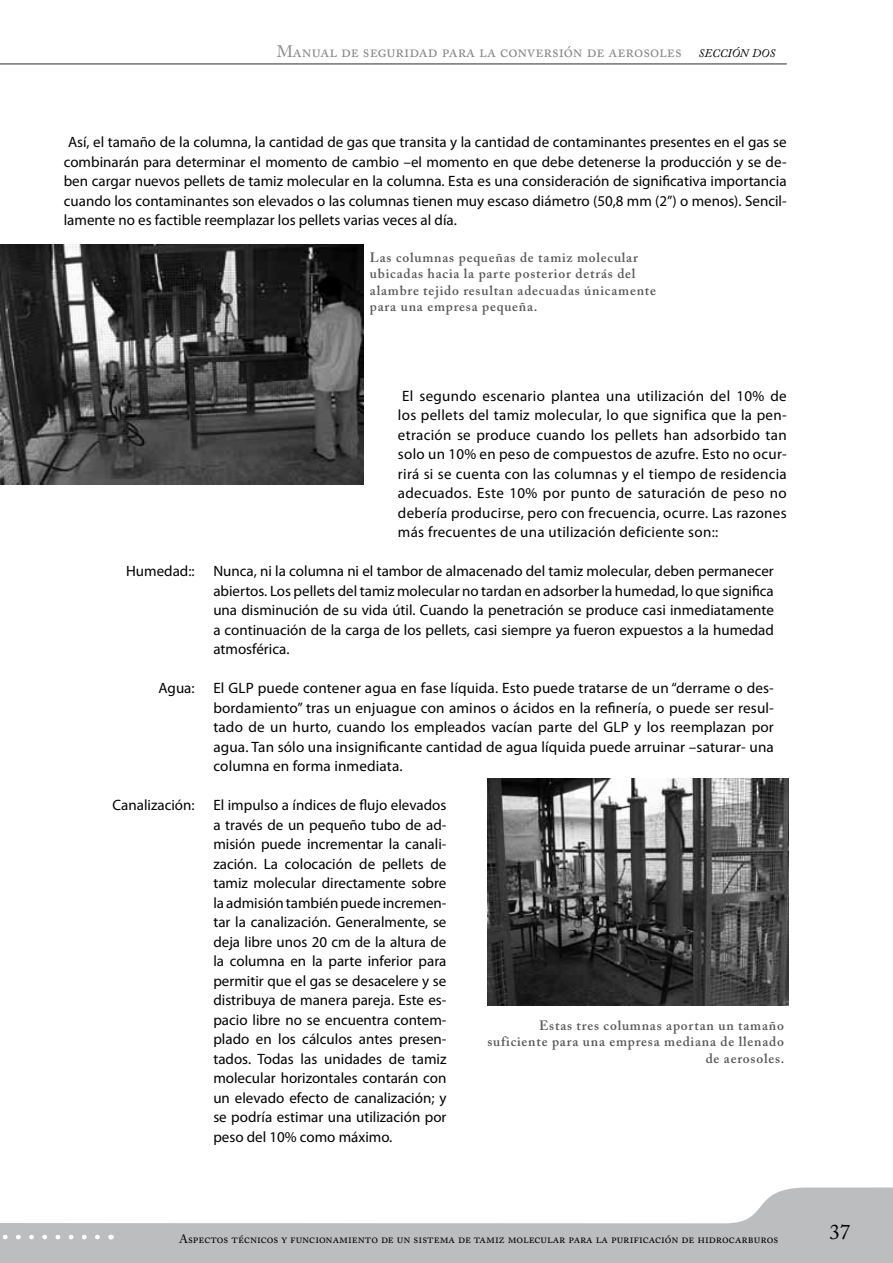
<style>
.page{position:relative;width:893px;height:1263px;background:#fff}
.page>*{position:absolute;margin:0;border:0;box-sizing:border-box;transform-origin:0 0}
.t1{font:21px "Adobe Caslon Pro";color:#000}
.t2{font:16.5px "Adobe Caslon Pro";color:#87888a}
.t3{font:15px/19.5px "Myriad Pro";color:#000;text-align:justify}
.t4{font:600 13.5px/16.5px "Adobe Caslon Pro";letter-spacing:.06em;color:#58585a}
.t5{font:12px "Adobe Caslon Pro";color:#000}
.s1{font-style:italic;font-size:11.55px;color:#000}
</style>
<div class="page">
<hr style="left:0;top:63px;width:787px;height:2px;background:#87888a">
<svg style="left:98px;top:1187px;width:795px;height:76px;fill:#bbbdbe"></svg>
<div style="left:0;top:1223px;width:98px;height:40px;background:#bbbdbe"></div>
<img style="left:0;top:245px;width:363px;height:239px">
<img style="left:487px;top:779px;width:302px;height:226px">
<p class="t2" style="left:277px;top:41px;width:500px">Manual de seguridad para la conversión de aerosoles <span class="s1">SECCIÓN DOS</span></p>
<p class="t3" style="left:64px;top:132px;width:724px">Así, el tamaño de la columna, la cantidad de gas que transita y la cantidad de contaminantes presentes en el gas se combinarán para determinar el momento de cambio –el momento en que debe detenerse la producción y se de&shy;ben cargar nuevos pellets de tamiz molecular en la columna. Esta es una consideración de significativa importancia cuando los contaminantes son elevados o las columnas tienen muy escaso diámetro (50,8 mm (2”) o menos). Sencil&shy;lamente no es factible reemplazar los pellets varias veces al día.</p>
<p class="t4" style="left:370px;top:249px;width:288px">Las columnas pequeñas de tamiz molecular ubicadas hacia la parte posterior detrás del alambre tejido resultan adecuadas únicamente para una empresa pequeña.</p>
<p class="t3" style="left:398px;top:386px;width:390px">El segundo escenario plantea una utilización del 10% de los pellets del tamiz molecular, lo que significa que la pen&shy;etración se produce cuando los pellets han adsorbido tan solo un 10% en peso de compuestos de azufre. Esto no ocur&shy;rirá si se cuenta con las columnas y el tiempo de residencia adecuados. Este 10% por punto de saturación de peso no debería producirse, pero con frecuencia, ocurre. Las razones más frecuentes de una utilización deficiente son::</p>
<p class="t3" style="left:126px;top:561px;width:70px">Humedad::</p>
<p class="t3" style="left:213px;top:561px;width:562px">Nunca, ni la columna ni el tambor de almacenado del tamiz molecular, deben permanecer abiertos. Los pellets del tamiz molecular no tardan en adsorber la humedad, lo que significa una disminución de su vida útil. Cuando la penetración se produce casi inmediatamente a continuación de la carga de los pellets, casi siempre ya fueron expuestos a la humedad atmosférica.</p>
<p class="t3" style="left:213px;top:678px;width:562px;text-indent:-55px">Agua: El GLP puede contener agua en fase líquida. Esto puede tratarse de un “derrame o des&shy;bordamiento” tras un enjuague con aminos o ácidos en la refinería, o puede ser resul&shy;tado de un hurto, cuando los empleados vacían parte del GLP y los reemplazan por agua. Tan sólo una insignificante cantidad de agua líquida puede arruinar –saturar- una columna en forma inmediata.</p>
<p class="t3" style="left:113px;top:795px;width:83px">Canalización:</p>
<p class="t3" style="left:213px;top:795px;width:235px">El impulso a índices de flujo elevados a través de un pequeño tubo de ad&shy;misión puede incrementar la canali&shy;zación. La colocación de pellets de tamiz molecular directamente sobre la admisión también puede incremen&shy;tar la canalización. Generalmente, se deja libre unos 20 cm de la altura de la columna en la parte inferior para permitir que el gas se desacelere y se distribuya de manera pareja. Este es&shy;pacio libre no se encuentra contem&shy;plado en los cálculos antes presen&shy;tados. Todas las unidades de tamiz molecular horizontales contarán con un elevado efecto de canalización; y se podría estimar una utilización por peso del 10% como máximo.</p>
<p class="t4" style="left:487px;top:1017px;width:299px;text-align:right">Estas tres columnas aportan un tamaño suficiente para una empresa mediana de llenado de aerosoles.</p>
<p class="t5" style="left:179px;top:1232px;width:601px">Aspectos técnicos y funcionamiento de un sistema de tamiz molecular para la purificación de hidrocarburos</p>
<p class="t1" style="left:829px;top:1219px;width:22px">37</p>
</div>
